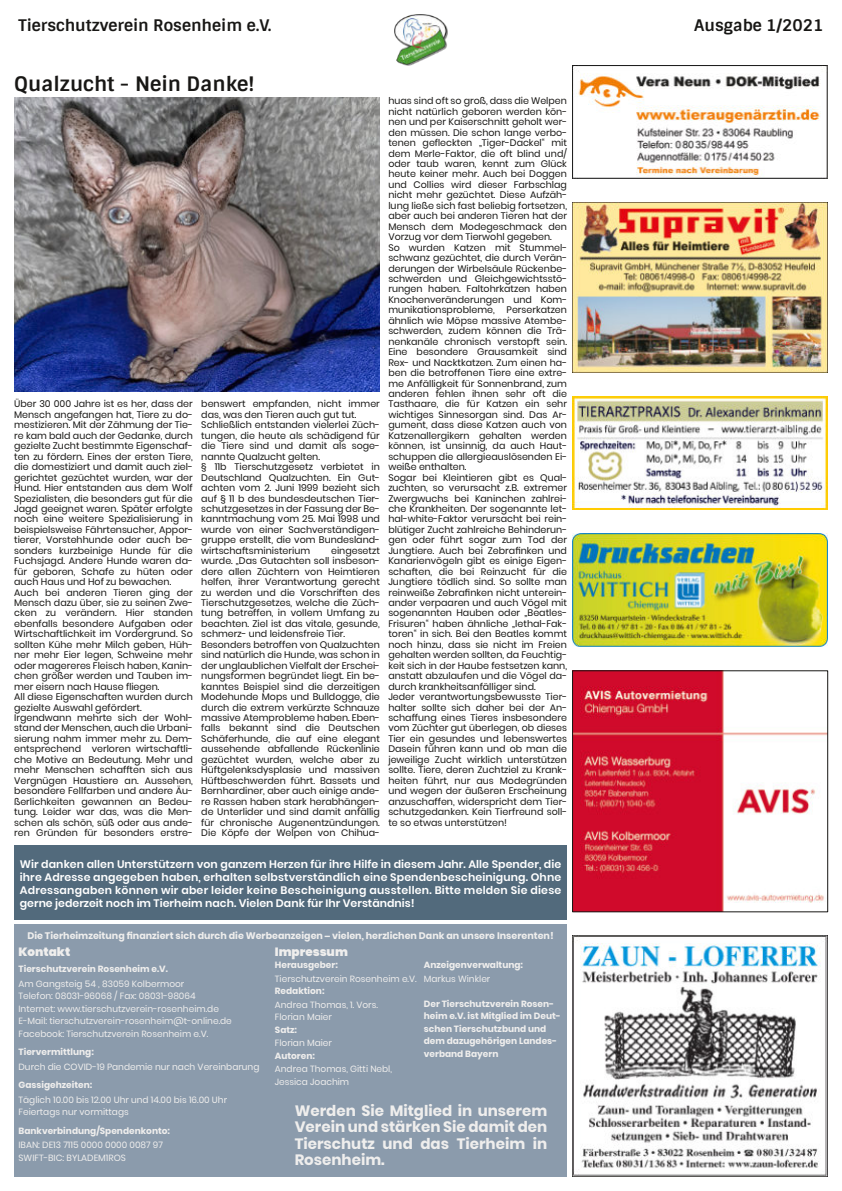
<style>
.page{position:relative;width:842px;height:1191px;background:#fff}
.page>*{position:absolute;margin:0;border:0;box-sizing:border-box;transform-origin:0 0}
.t1{font:700 20px "Sintony";color:#181715}
.t2{font:700 16px "Sintony";color:#181715}
.t3{font:700 15px/16.5px "Poppins";color:#efeeed;text-align:justify}
.t4{font:900 12px "Poppins";color:#efeeed}
.t5{font:600 10.9px/13px "Poppins";color:#fff;text-align:justify}
.t6{font:9.5px/10.5px "Poppins";color:#181715}
.t7{font:700 9.5px "Poppins";color:#efeeed}
.t8{font:9px/12.5px "Poppins";color:#efeeed}
.t9{font:700 9px/12.5px "Poppins";color:#efeeed}
.s1{font-family:"Arial"}
</style>
<div class="page">
<div style="left:14px;top:924px;width:553px;height:252px;background:#8b9bac"></div>
<img style="left:395px;top:14px;width:52px;height:51px">
<img style="left:573px;top:65px;width:255px;height:114px">
<img style="left:573px;top:397px;width:255px;height:112px">
<img style="left:572px;top:203px;width:256px;height:170px">
<img style="left:574px;top:672px;width:252px;height:238px">
<div style="left:572px;top:670px;width:256px;height:242px;border:1px solid #181715"></div>
<img style="left:572px;top:935px;width:256px;height:241px">
<img style="left:572px;top:533px;width:256px;height:114px">
<div style="left:14px;top:845px;width:553px;height:75px;background:#526a7c"></div>
<img style="left:14px;top:97px;width:366px;height:294px">
<h2 class="t2" style="left:18px;top:15px;width:254px">Tierschutzverein Rosenheim e.V.</h2>
<h2 class="t2" style="left:694px;top:15px;width:131px">Ausgabe 1/2021</h2>
<h1 class="t1" style="left:14px;top:71px;width:242px">Qualzucht - Nein Danke!</h1>
<p class="t6" style="left:388px;top:96px;width:180px">huas sind oft so groß, dass die Welpen nicht natürlich geboren werden kön&shy;nen und per Kaiserschnitt geholt wer&shy;den müssen. Die schon lange verbo&shy;tenen gefleckten „Tiger-Dackel“ mit dem Merle-Faktor, die oft blind und/ oder taub waren, kennt zum Glück heute keiner mehr. Auch bei Doggen und Collies wird dieser Farbschlag nicht mehr gezüchtet. Diese Aufzäh&shy;lung ließe sich fast beliebig fortsetzen, aber auch bei anderen Tieren hat der Mensch dem Modegeschmack den Vorzug vor dem Tierwohl gegeben.<br>So wurden Katzen mit Stummel&shy;schwanz gezüchtet, die durch Verän&shy;derungen der Wirbelsäule Rückenbe&shy;schwerden und Gleichgewichtsstö&shy;rungen haben. Faltohrkatzen haben Knochenveränderungen und Kom&shy;munikationsprobleme,</p>
<p class="t6" style="left:388px;top:305px;width:180px;text-indent:118px">Perserkatzen ähnlich wie Möpse massive Atembe&shy;schwerden, zudem können die Trä&shy;nenkanäle chronisch verstopft sein.<br>Eine besondere Grausamkeit sind Rex- und Nacktkatzen. Zum einen ha&shy;ben die betroffenen Tiere eine extre&shy;me Anfälligkeit für Sonnenbrand, zum anderen fehlen ihnen sehr oft die Tasthaare, die für Katzen ein sehr wichtiges Sinnesorgan sind. Das Ar&shy;gument, dass diese Katzen auch von Katzenallergikern gehalten werden können, ist unsinnig, da auch Haut&shy;schuppen die allergieauslösenden Ei&shy;weiße enthalten.<br>Sogar bei Kleintieren gibt es Qual&shy;zuchten, so verursacht z.B. extremer Zwergwuchs bei Kaninchen zahlrei&shy;che Krankheiten. Der sogenannte let&shy;hal-white-Faktor verursacht bei rein&shy;blütiger Zucht zahlreiche Behinderun&shy;gen oder führt sogar zum Tod der Jungtiere. Auch bei Zebrafinken und Kanarienvögeln gibt es einige Eigen&shy;schaften, die bei Reinzucht für die Jungtiere tödlich sind. So sollte man reinweiße Zebrafinken nicht unterein&shy;ander verpaaren und auch Vögel mit sogenannten Hauben oder „Beatles-Frisuren“ haben ähnliche „lethal-Fak&shy;toren“ in sich. Bei den Beatles kommt noch hinzu, dass sie nicht im Freien gehalten werden sollten, da Feuchtig&shy;keit sich in der Haube festsetzen kann, anstatt abzulaufen und die Vögel da&shy;durch krankheitsanfälliger sind.<br>Jeder verantwortungsbewusste Tier&shy;halter sollte sich daher bei der An&shy;schaffung eines Tieres insbesondere vom Züchter gut überlegen, ob dieses Tier ein gesundes und lebenswertes Dasein führen kann und ob man die jeweilige Zucht wirklich unterstützen sollte. Tiere, deren Zuchtziel zu Krank&shy;heiten führt, nur aus Modegründen und wegen der äußeren Erscheinung anzuschaffen, widerspricht dem Tier&shy;schutzgedanken. Kein Tierfreund soll&shy;te so etwas unterstützen!</p>
<p class="t5" style="left:20px;top:857px;width:543px">Wir danken allen Unterstützern von ganzem Herzen für ihre Hilfe in diesem Jahr. Alle Spender, die ihre Adresse angegeben haben, erhalten selbstverständlich eine Spendenbescheinigung. Ohne Adressangaben können wir aber leider keine Bescheinigung ausstellen. Bitte melden Sie diese gerne jederzeit noch im Tierheim nach. Vielen Dank für Ihr Verständnis!</p>
<p class="t7" style="left:27px;top:929px;width:528px">Die Tierheimzeitung finanziert sich durch die Werbeanzeigen <span class="s1">‒</span> vielen, herzlichen Dank an unsere Inserenten!</p>
<p class="t6" style="left:14px;top:399px;width:180px">Über 30 000 Jahre ist es her, dass der Mensch angefangen hat, Tiere zu do&shy;mestizieren. Mit der Zähmung der Tie&shy;re kam bald auch der Gedanke, durch gezielte Zucht bestimmte Eigenschaf&shy;ten zu fördern. Eines der ersten Tiere, die domestiziert und damit auch ziel&shy;gerichtet gezüchtet wurden, war der Hund. Hier entstanden aus dem Wolf Spezialisten, die besonders gut für die Jagd geeignet waren. Später erfolgte noch eine weitere Spezialisierung in beispielsweise Fährtensucher, Appor&shy;tierer, Vorstehhunde oder auch be&shy;sonders kurzbeinige Hunde für die Fuchsjagd. Andere Hunde waren da&shy;für geboren, Schafe zu hüten oder auch Haus und Hof zu bewachen.<br>Auch bei anderen Tieren ging der Mensch dazu über, sie zu seinen Zwe&shy;cken zu verändern. Hier standen ebenfalls besondere Aufgaben oder Wirtschaftlichkeit im Vordergrund. So sollten Kühe mehr Milch geben, Hüh&shy;ner mehr Eier legen, Schweine mehr oder magereres Fleisch haben, Kanin&shy;chen größer werden und Tauben im&shy;mer eisern nach Hause fliegen.<br>All diese Eigenschaften wurden durch gezielte Auswahl gefördert.<br>Irgendwann mehrte sich der Wohl&shy;stand der Menschen, auch die Urbani&shy;sierung nahm immer mehr zu. Dem&shy;entsprechend verloren wirtschaftli&shy;che Motive an Bedeutung. Mehr und mehr Menschen schafften sich aus Vergnügen Haustiere an. Aussehen, besondere Fellfarben und andere Äu&shy;ßerlichkeiten gewannen an Bedeu&shy;tung. Leider war das, was die Men&shy;schen als schön, süß oder aus ande&shy;ren Gründen für besonders erstre-</p>
<p class="t6" style="left:201px;top:399px;width:180px">benswert empfanden, nicht immer das, was den Tieren auch gut tut.<br>Schließlich entstanden vielerlei Züch&shy;tungen, die heute als schädigend für die Tiere sind und damit als soge&shy;nannte Qualzucht gelten.<br>§ 11b Tierschutzgesetz verbietet in Deutschland Qualzuchten. Ein Gut&shy;achten vom 2. Juni 1999 bezieht sich auf § 11 b des bundesdeutschen Tier&shy;schutzgesetzes in der Fassung der Be&shy;kanntmachung vom 25. Mai 1998 und wurde von einer Sachverständigen&shy;gruppe erstellt, die vom Bundesland&shy;wirtschaftsministerium</p>
<p class="t6" style="left:201px;top:545px;width:180px;text-indent:130px">eingesetzt wurde. „Das Gutachten soll insbeson&shy;dere allen Züchtern von Heimtieren helfen, ihrer Verantwortung gerecht zu werden und die Vorschriften des Tierschutzgesetzes, welche die Züch&shy;tung betreffen, in vollem Umfang zu beachten. Ziel ist das vitale, gesunde, schmerz- und leidensfreie Tier.<br>Besonders betroffen von Qualzuchten sind natürlich die Hunde, was schon in der unglaublichen Vielfalt der Erschei&shy;nungsformen begründet liegt. Ein be&shy;kanntes Beispiel sind die derzeitigen Modehunde Mops und Bulldogge, die durch die extrem verkürzte Schnauze massive Atemprobleme haben. Eben&shy;falls bekannt sind die Deutschen Schäferhunde, die auf eine elegant aussehende abfallende Rückenlinie gezüchtet wurden, welche aber zu Hüftgelenksdysplasie und massiven Hüftbeschwerden führt. Bassets und Bernhardiner, aber auch einige ande&shy;re Rassen haben stark herabhängen&shy;de Unterlider und sind damit anfällig für chronische Augenentzündungen.<br>Die Köpfe der Welpen von Chihua-</p>
<p class="t4" style="left:18px;top:943px;width:53px">Kontakt</p>
<p class="t9" style="left:19px;top:963px;width:151px">Tierschutzverein Rosenheim e.V.</p>
<p class="t8" style="left:19px;top:977px;width:215px">Am Gangsteig 54 , 83059 Kolbermoor<br>Telefon: 08031-96068 / Fax: 08031-98064<br>Internet: www.tierschutzverein-rosenheim.de E-Mail: tierschutzverein-rosenheim@t-online.de Facebook: Tierschutzverein Rosenheim e.V.</p>
<p class="t9" style="left:19px;top:1046px;width:77px">Tiervermittlung:</p>
<p class="t8" style="left:19px;top:1060px;width:242px">Durch die COVID-19 Pandemie nur nach Vereinbarung</p>
<p class="t9" style="left:19px;top:1079px;width:75px">Gassigehzeiten:</p>
<p class="t8" style="left:19px;top:1093px;width:210px">Täglich 10.00 bis 12.00 Uhr und 14.00 bis 16.00 Uhr<br>Feiertags nur vormittags</p>
<p class="t9" style="left:19px;top:1124px;width:153px">Bankverbindung/Spendenkonto:</p>
<p class="t8" style="left:19px;top:1139px;width:146px">IBAN: DE13 7115 0000 0000 0087 97<br>SWIFT-BIC: BYLADEM1ROS</p>
<p class="t4" style="left:275px;top:943px;width:75px">Impressum</p>
<p class="t9" style="left:424px;top:958px;width:101px">Anzeigenverwaltung:</p>
<p class="t8" style="left:424px;top:972px;width:68px">Markus Winkler</p>
<p class="t9" style="left:424px;top:997px;width:138px">Der Tierschutzverein Rosen&shy;heim e.V. ist Mitglied im Deut&shy;schen Tierschutzbund und dem dazugehörigen Landes&shy;verband Bayern</p>
<p class="t9" style="left:275px;top:958px;width:64px">Herausgeber:</p>
<p class="t8" style="left:275px;top:972px;width:143px">Tierschutzverein Rosenheim e.V.</p>
<p class="t9" style="left:275px;top:984px;width:51px">Redaktion:</p>
<p class="t8" style="left:275px;top:998px;width:105px">Andrea Thomas, 1. Vors.<br>Florian Maier</p>
<p class="t9" style="left:275px;top:1023px;width:24px">Satz:</p>
<p class="t8" style="left:275px;top:1036px;width:59px">Florian Maier</p>
<p class="t9" style="left:275px;top:1049px;width:42px">Autoren:</p>
<p class="t8" style="left:275px;top:1062px;width:119px">Andrea Thomas, Gitti Nebl,<br>Jessica Joachim</p>
<h3 class="t3" style="left:295px;top:1102px;width:254px">Werden Sie Mitglied in unserem Verein und stärken Sie damit den Tierschutz und das Tierheim in Rosenheim.</h3>
</div>
